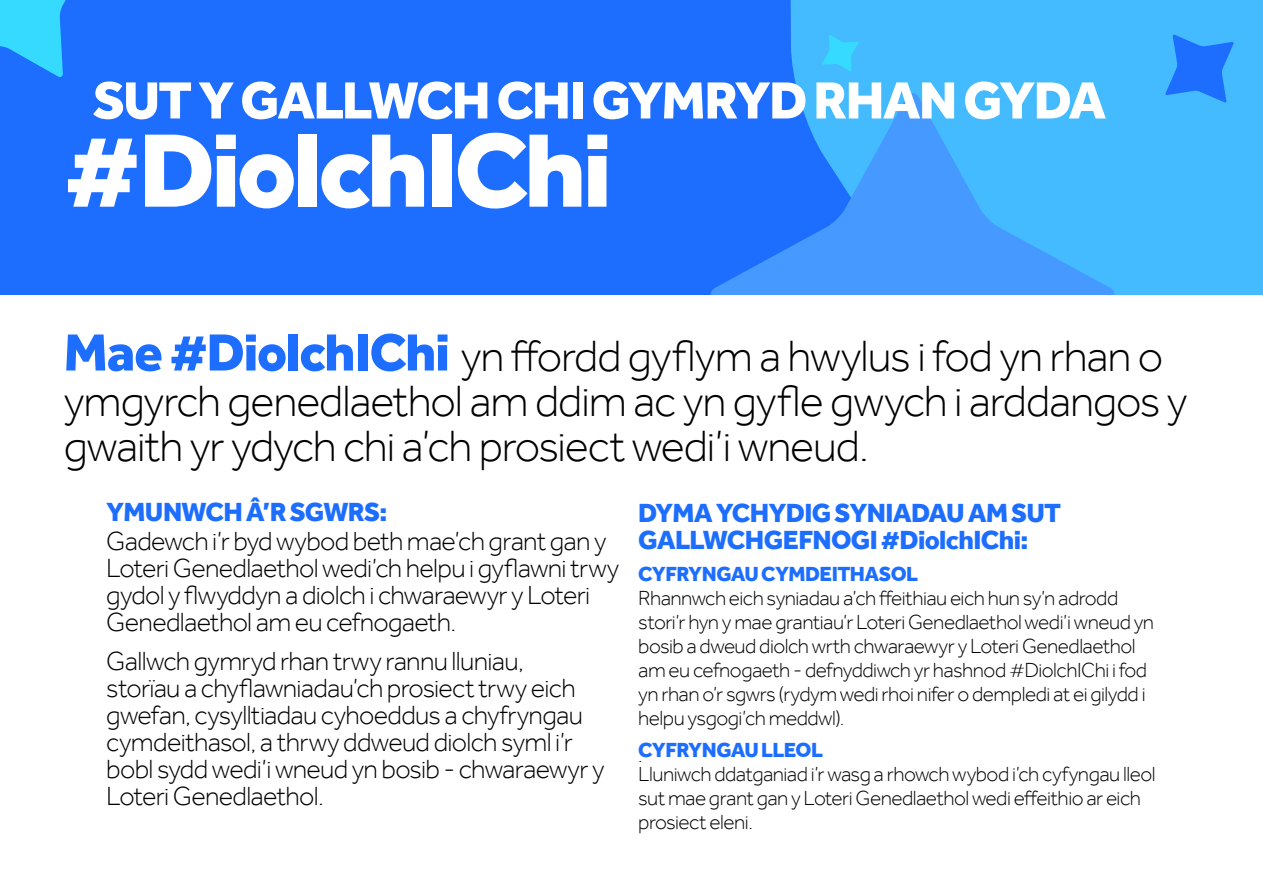
<style>
.page{position:relative;width:1263px;height:893px;background:#fff}
.page>*{position:absolute;margin:0;border:0;box-sizing:border-box;transform-origin:0 0}
.t1{font:800 108px "TNL Effra";letter-spacing:-.035em;color:#fff}
.t2{font:800 54px "TNL Effra";letter-spacing:-.035em;color:#fff}
.t3{font:300 45px/45px "TNL Effra";letter-spacing:-.025em;color:#000}
.t4{font:300 27px/27px "TNL Effra";letter-spacing:-.025em;color:#000}
.t5{font:800 27px/27px "TNL Effra";letter-spacing:-.025em;color:#1d6eff}
.t6{font:300 21px/24px "TNL Effra";letter-spacing:-.025em;color:#000}
.t7{font:800 21px "TNL Effra";letter-spacing:-.025em;color:#1d6eff}
.s1{font-weight:800;font-size:54px;color:#1d6eff}
.s2{font-weight:800;color:#1d6eff}
</style>
<div class="page">
<div style="left:0;top:0;width:1263px;height:294px;background:#44baff"></div>
<div style="left:0;top:0;width:798px;height:294px;background:#1d6eff"></div>
<svg style="left:709px;top:91px;width:406px;height:203px"></svg>
<svg style="left:0;top:0;width:92px;height:78px;background:#2aa6ff"></svg>
<svg style="left:822px;top:35px;width:37px;height:37px"></svg>
<svg style="left:1165px;top:34px;width:69px;height:69px"></svg>
<h2 class="t2" style="left:93px;top:67px;width:1015px">SUT Y GALLWCH CHI GYMRYD RHAN GYDA</h2>
<h1 class="t1" style="left:64px;top:104px;width:550px">#DiolchIChi</h1>
<h3 class="t3" style="left:64px;top:333px;width:1125px"><span class="s1">Mae #DiolchIChi</span> yn ffordd gyflym a hwylus i fod yn rhan o ymgyrch genedlaethol am ddim ac yn gyfle gwych i arddangos y gwaith yr ydych chi a’ch prosiect wedi’i wneud.</h3>
<p class="t5" style="left:638px;top:499px;width:424px">DYMA YCHYDIG SYNIADAU AM SUT<br>GALLWCHGEFNOGI #DiolchIChi:</p>
<p class="t5" style="left:106px;top:498px;width:283px">YMUNWCH Â’R SGWRS:</p>
<p class="t4" style="left:106px;top:527px;width:514px">Gadewch i’r byd wybod beth mae’ch grant gan y Loteri Genedlaethol wedi’ch helpu i gyflawni trwy gydol y flwyddyn a diolch i chwaraewyr y Loteri Genedlaethol am eu cefnogaeth.</p>
<p class="t4" style="left:106px;top:648px;width:500px">Gallwch gymryd rhan trwy rannu lluniau, storïau a chyflawniadau’ch prosiect trwy eich gwefan, cysylltiadau cyhoeddus a chyfryngau cymdeithasol, a thrwy ddweud diolch syml i’r bobl sydd wedi’i wneud yn bosib - chwaraewyr y Loteri Genedlaethol.</p>
<p class="t7" style="left:638px;top:561px;width:281px">CYFRYNGAU CYMDEITHASOL</p>
<p class="t6" style="left:638px;top:586px;width:517px">Rhannwch eich syniadau a’ch ffeithiau eich hun sy’n adrodd stori’r hyn y mae grantiau’r Loteri Genedlaethol wedi’i wneud yn bosib a dweud diolch wrth chwaraewyr y Loteri Genedlaethol am eu cefnogaeth - defnyddiwch yr hashnod #DiolchIChi i fod yn rhan o’r sgwrs (rydym wedi rhoi nifer o dempledi at ei gilydd i helpu ysgogi’ch meddwl).</p>
<p class="t6" style="left:638px;top:738px;width:519px">.<span class="s2">CYFRYNGAU LLEOL<br></span>Lluniwch ddatganiad i’r wasg a rhowch wybod i’ch cyfyngau lleol sut mae grant gan y Loteri Genedlaethol wedi effeithio ar eich prosiect eleni.</p>
</div>
